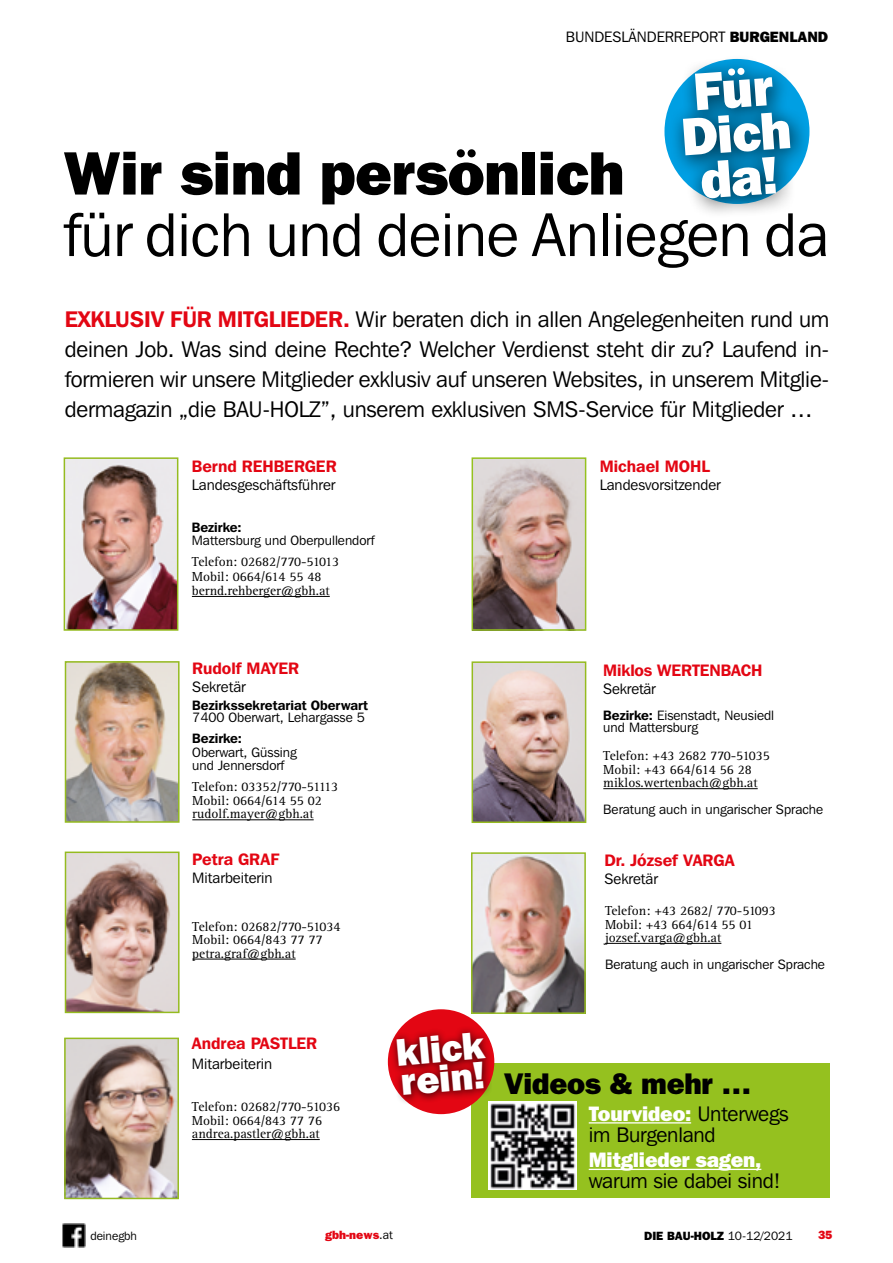
<style>
.page{position:relative;width:893px;height:1263px;background:#fff}
.page>*{position:absolute;margin:0;border:0;box-sizing:border-box;transform-origin:0 0}
.t1{font:61.5px "Franklin Gothic IT Cby BT";letter-spacing:-.005em;color:#000}
.t2{font:800 61.5px "Franklin Gothic";letter-spacing:-.005em;color:#000}
.t3{font:800 53.25px/44.2px "Franklin Gothic";color:#fff;text-align:center}
.t4{font:800 38.7px/29.4px "Franklin Gothic";color:#fff}
.t5{font:800 30px "Franklin Gothic";letter-spacing:-.01em;color:#000}
.t6{font:22.5px/30px "Franklin Gothic IT Cby BT";letter-spacing:-.01em;color:#000;text-align:justify}
.t7{font:800 21px "Franklin Gothic";letter-spacing:-.01em;color:#fff}
.t8{font:21px "Franklin Gothic IT Cby BT";letter-spacing:-.01em;color:#000}
.t9{font:600 16.5px "Franklin Gothic IT Cby BT";color:#e30613}
.t10{font:15px "Franklin Gothic IT Cby BT";color:#000}
.t11{font:13.5px/13.5px "Rotis Serif";color:#000}
.t12{font:13.5px/13.5px "Franklin Gothic IT Cby BT";color:#000}
.t13{font:600 13.5px "Franklin Gothic IT Cby BT";color:#000}
.t14{font:800 12px "Franklin Gothic";color:#000}
.t15{font:800 12px "Franklin Gothic";color:#e30613}
.t16{font:12px "Franklin Gothic IT Cby BT";color:#000}
.s1{font-family:"Franklin Gothic";font-weight:800}
.s2{font-weight:600;color:#e30613}
.s3{font-weight:600}
.s4{font-family:"Franklin Gothic IT Cby BT";font-weight:400;color:#000}
.s5{font-family:"Franklin Gothic IT Cby BT";font-weight:400}
</style>
<div class="page">
<img style="left:62px;top:1223px;width:24px;height:24px">
<hr style="left:605px;top:943px;width:116px;height:1px;background:#000">
<div style="left:472px;top:1063px;width:358px;height:134px;background:#95c11f"></div>
<hr style="left:589px;top:1122px;width:102px;height:1px;background:#fff">
<hr style="left:589px;top:1169px;width:172px;height:1px;background:#fff">
<div style="left:668px;top:53px;width:143px;height:166px;background:#000;opacity:.75"></div>
<img style="left:489px;top:1102px;width:87px;height:87px">
<img style="left:67px;top:460px;width:108px;height:168px">
<div style="left:64px;top:457px;width:114px;height:174px;border:2px solid #95bb20"></div>
<hr style="left:192px;top:596px;width:138px;height:1px;background:#000">
<img style="left:68px;top:664px;width:109px;height:156px">
<div style="left:65px;top:661px;width:115px;height:162px;border:2px solid #95bb20"></div>
<img style="left:68px;top:854px;width:109px;height:156px">
<div style="left:65px;top:851px;width:115px;height:162px;border:2px solid #95bb20"></div>
<img style="left:67px;top:1040px;width:109px;height:156px">
<div style="left:64px;top:1037px;width:115px;height:162px;border:2px solid #95bb20"></div>
<img style="left:474px;top:855px;width:109px;height:156px">
<div style="left:471px;top:852px;width:115px;height:162px;border:2px solid #95bb20"></div>
<img style="left:475px;top:664px;width:108px;height:156px">
<div style="left:472px;top:661px;width:114px;height:162px;border:2px solid #95bb20"></div>
<hr style="left:192px;top:819px;width:122px;height:1px;background:#000">
<hr style="left:192px;top:959px;width:104px;height:1px;background:#000">
<hr style="left:192px;top:1139px;width:128px;height:1px;background:#000">
<hr style="left:603px;top:788px;width:155px;height:1px;background:#000">
<img style="left:475px;top:460px;width:108px;height:168px">
<div style="left:472px;top:457px;width:114px;height:174px;border:2px solid #95c11f"></div>
<div style="left:388px;top:1009px;width:106px;height:105px;background:#e30613;border-radius:50%"></div>
<div style="left:390px;top:1025px;width:103px;height:79px;background:#000;opacity:.75"></div>
<p class="t10" style="left:566px;top:27px;width:264px">BUNDESLÄNDERREPORT <span class="s1">BURGENLAND</span></p>
<h2 class="t3" style="left:677px;top:70px;width:112px;rotate:-4deg">Für<br>Dich da!</h2>
<h1 class="t2" style="left:64px;top:137px;width:562px">Wir sind persönlich</h1>
<h1 class="t1" style="left:64px;top:197px;width:767px">für dich und deine Anliegen da</h1>
<p class="t6" style="left:65px;top:304px;width:766px"><span class="s2">EXKLUSIV FÜR MITGLIEDER.</span> Wir beraten dich in allen Angelegenheiten rund um deinen Job. Was sind deine Rechte? Welcher Verdienst steht dir zu? Laufend in&shy;formieren wir unsere Mitglieder exklusiv auf unseren Websites, in unserem Mitglie&shy;dermagazin „die BAU-HOLZ”, unserem exklusiven SMS-Service für Mitglieder …</p>
<p class="t9" style="left:192px;top:456px;width:146px">Bernd REHBERGER</p>
<p class="t10" style="left:192px;top:475px;width:145px">Landesgeschäftsführer</p>
<p class="t13" style="left:192px;top:518px;width:51px">Bezirke:</p>
<p class="t12" style="left:192px;top:534px;width:184px">Mattersburg und Oberpullendorf</p>
<p class="t11" style="left:192px;top:555px;width:149px;line-height:14.4px">Telefon: 02682/770-51013<br>Mobil: 0664/614 55 48 bernd.rehberger@gbh.at</p>
<p class="t9" style="left:600px;top:456px;width:111px">Michael MOHL</p>
<p class="t10" style="left:600px;top:475px;width:123px">Landesvorsitzender</p>
<p class="t9" style="left:192px;top:658px;width:108px">Rudolf MAYER</p>
<p class="t10" style="left:192px;top:678px;width:55px">Sekretär</p>
<p class="t13" style="left:192px;top:697px;width:177px">Bezirkssekretariat Oberwart</p>
<p class="t12" style="left:192px;top:711px;width:174px">7400 Oberwart, Lehargasse 5</p>
<p class="t13" style="left:192px;top:730px;width:51px">Bezirke:</p>
<p class="t12" style="left:192px;top:745px;width:106px">Oberwart, Güssing und Jennersdorf</p>
<p class="t11" style="left:192px;top:781px;width:147px">Telefon: 03352/770-51113<br>Mobil: 0664/614 55 02 rudolf.mayer@gbh.at</p>
<p class="t9" style="left:192px;top:848px;width:89px">Petra GRAF</p>
<p class="t10" style="left:192px;top:868px;width:82px">Mitarbeiterin</p>
<p class="t11" style="left:192px;top:920px;width:150px">Telefon: 02682/770-51034<br>Mobil: 0664/843 77 77 petra.graf@gbh.at</p>
<p class="t9" style="left:192px;top:1033px;width:127px">Andrea PASTLER</p>
<p class="t10" style="left:192px;top:1055px;width:82px">Mitarbeiterin</p>
<p class="t11" style="left:192px;top:1100px;width:150px">Telefon: 02682/770-51036<br>Mobil: 0664/843 77 76 andrea.pastler@gbh.at</p>
<p class="t9" style="left:603px;top:660px;width:161px">Miklos WERTENBACH</p>
<p class="t10" style="left:603px;top:679px;width:54px">Sekretär</p>
<p class="t12" style="left:603px;top:709px;width:172px;line-height:12px"><span class="s3">Bezirke:</span> Eisenstadt, Neusiedl und Mattersburg</p>
<p class="t11" style="left:603px;top:749px;width:168px">Telefon: +43 2682 770-51035<br>Mobil: +43 664/614 56 28 miklos.wertenbach@gbh.at</p>
<p class="t12" style="left:603px;top:803px;width:221px">Beratung auch in ungarischer Sprache</p>
<p class="t9" style="left:604px;top:849px;width:132px">Dr. József VARGA</p>
<p class="t10" style="left:604px;top:869px;width:55px">Sekretär</p>
<p class="t11" style="left:605px;top:904px;width:172px">Telefon: +43 2682/ 770-51093<br>Mobil: +43 664/614 55 01 jozsef.varga@gbh.at</p>
<p class="t12" style="left:605px;top:957px;width:221px">Beratung auch in ungarischer Sprache</p>
<h3 class="t4" style="left:395px;top:1037px;width:90px;rotate:-5deg">klick rein!</h3>
<h3 class="t5" style="left:504px;top:1066px;width:249px">Videos &amp; mehr …</h3>
<h3 class="t7" style="left:589px;top:1101px;width:201px">Tourvideo: <span class="s4">Unterwegs</span></h3>
<h3 class="t8" style="left:589px;top:1121px;width:128px">im Burgenland</h3>
<h3 class="t7" style="left:589px;top:1148px;width:174px">Mitglieder sagen,</h3>
<h3 class="t8" style="left:589px;top:1168px;width:193px">warum sie dabei sind!</h3>
<p class="t16" style="left:90px;top:1228px;width:48px">deinegbh</p>
<p class="t15" style="left:325px;top:1227px;width:69px">gbh-news<span class="s4">.at</span></p>
<p class="t14" style="left:644px;top:1228px;width:150px">DIE BAU-HOLZ <span class="s5">10-12/2021</span></p>
<p class="t15" style="left:825px;top:1228px;width:9px">3</p>
<p class="t15" style="left:818px;top:1228px;width:16px">35</p>
</div>
